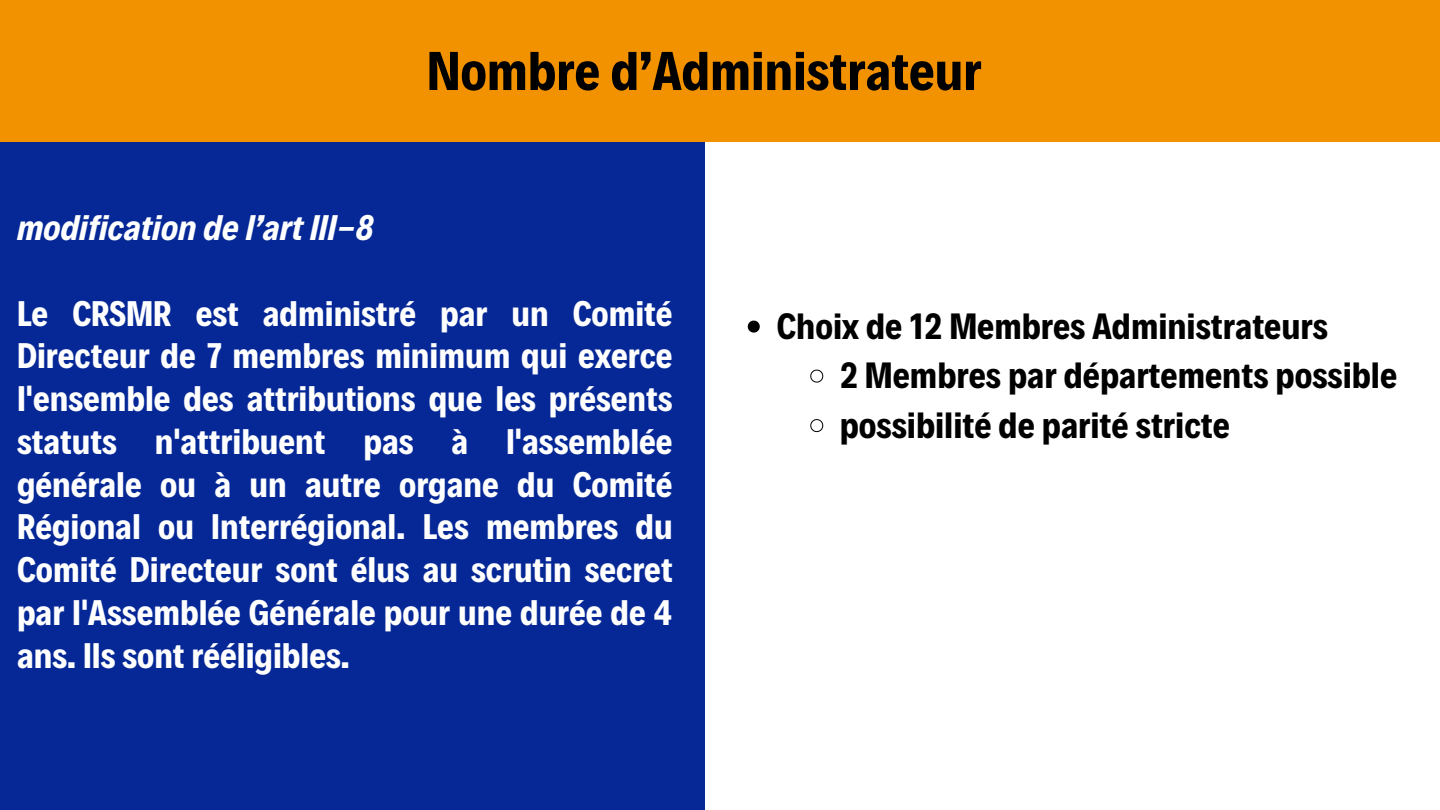
<style>
.page{position:relative;width:1440px;height:810px;background:#fff}
.page>*{position:absolute;margin:0;border:0;box-sizing:border-box;transform-origin:0 0}
.t1{font:700 55.2px "Decalotype";color:#000}
.t2{font:700 37px "Decalotype";color:#000}
.t3{font:700 36px/42.8px "Decalotype";color:#fff;text-align:justify}
.t4{font:italic 700 36px "Decalotype";color:#fff}
</style>
<div class="page">
<div style="left:0;top:127px;width:704px;height:683px;background:#052896"></div>
<div style="left:0;top:0;width:1440px;height:141px;background:#f39200"></div>
<svg style="left:748px;top:321px;width:12px;height:12px"></svg>
<svg style="left:810px;top:369px;width:14px;height:14px"></svg>
<svg style="left:810px;top:419px;width:14px;height:13px"></svg>
<h1 class="t4" style="left:17px;top:204px;width:358px">modification de l’art III-8</h1>
<h2 class="t1" style="left:427px;top:34px;width:556px">Nombre d’Administrateur</h2>
<h2 class="t3" style="left:17px;top:289px;width:657px">Le CRSMR est administré par un Comité Directeur de 7 membres minimum qui exerce l'ensemble des attributions que les présents statuts n'attribuent pas à l'assemblée générale ou à un autre organe du Comité Régional ou Interrégional. Les membres du Comité Directeur sont élus au scrutin secret par l'Assemblée Générale pour une durée de 4 ans. Ils sont rééligibles.</h2>
<p class="t2" style="left:777px;top:301px;width:553px">Choix de 12 Membres Administrateurs</p>
<p class="t2" style="left:840px;top:351px;width:559px">2 Membres par départements possible</p>
<p class="t2" style="left:840px;top:400px;width:392px">possibilité de parité stricte</p>
</div>
